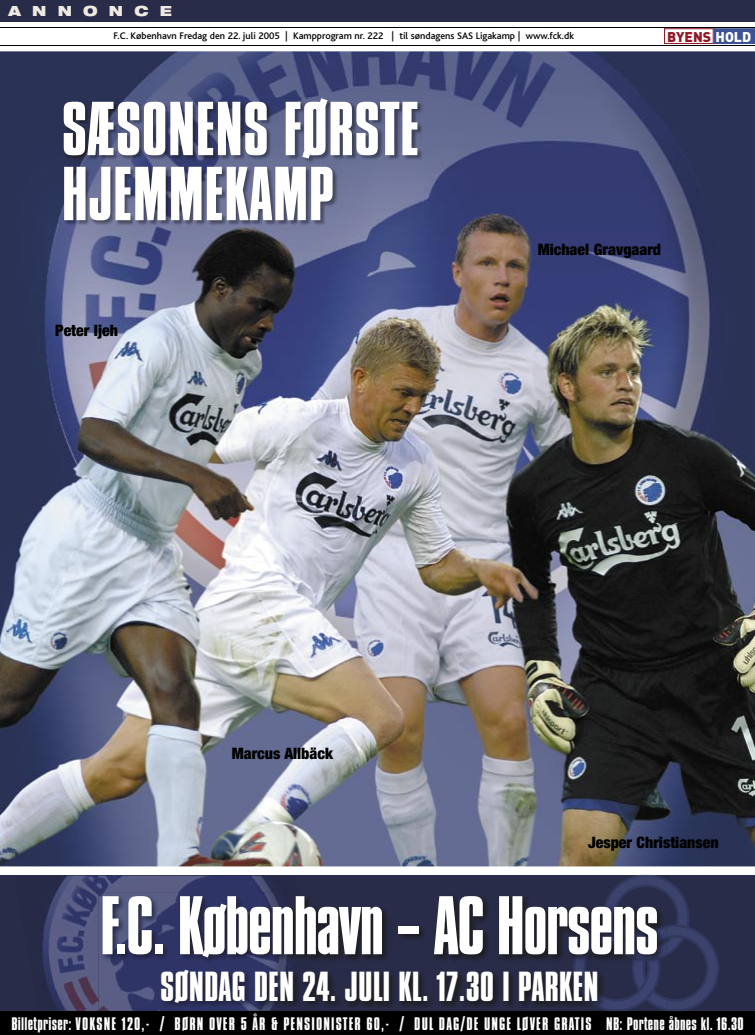
<style>
.page{position:relative;width:755px;height:1035px;background:#fff}
.page>*{position:absolute;margin:0;border:0;box-sizing:border-box;transform-origin:0 0}
.t1{font:87px "Compacta Plain";letter-spacing:-.025em;color:#fff}
.t2{font:80px/65px "Compacta Plain";color:#fff}
.t3{font:44px "Compacta Plain";color:#fff}
.t4{font:19px "Compacta Plain";letter-spacing:.06em;color:#fff}
.t5{font:900 condensed 15.8px "Helvetica Neue";color:#000}
.t6{font:14px "DIN Black Alternate";color:#901a28}
.t7{font:900 expanded 14px "Helvetica Neue";letter-spacing:.8em;color:#eeeae2}
.t8{font:500 10px "Bliss";color:#000}
.s1{color:#fff}
</style>
<div class="page">
<svg style="left:0;top:875px;width:754px;height:160px;background:#25273d"></svg>
<img style="left:41px;top:875px;width:231px;height:136px">
<img style="left:0;top:51px;width:754px;height:815px">
<hr style="left:0;top:45px;width:754px;height:1px;background:#000">
<hr style="left:0;top:27px;width:754px;height:1px;background:#000">
<div style="left:0;top:0;width:754px;height:22px;background:#282c49"></div>
<svg style="left:664px;top:28px;width:90px;height:16px"></svg>
<div style="left:0;top:1011px;width:754px;height:24px;background:#000"></div>
<img style="left:63px;top:98px;width:360px;height:128px">
<img style="left:98px;top:892px;width:223px;height:119px">
<img style="left:572px;top:906px;width:35px;height:105px">
<svg style="left:607px;top:874px;width:111px;height:138px;background:#2e3251"></svg>
<img style="left:604px;top:892px;width:20px;height:34px">
<img style="left:657px;top:928px;width:8px;height:80px">
<img style="left:574px;top:927px;width:83px;height:82px">
<p class="t7" style="left:9px;top:2px;width:165px">ANNONCE</p>
<p class="t8" style="left:113px;top:30px;width:461px">F.C. København Fredag den 22. juli 2005 | Kampprogram nr. 222 | til søndagens SAS Ligakamp | www.fck.dk</p>
<p class="t6" style="left:666px;top:27px;width:86px">BYENS <span class="s1">HOLD</span></p>
<h2 class="t2" style="left:61px;top:95px;width:359px">SÆSONENS FØRSTE<br>HJEMMEKAMP</h2>
<p class="t5" style="left:55px;top:320px;width:64px">Peter Ijeh</p>
<p class="t5" style="left:537px;top:240px;width:125px">Michael Gravgaard</p>
<p class="t5" style="left:231px;top:744px;width:103px">Marcus Allbäck</p>
<p class="t5" style="left:587px;top:832px;width:132px">Jesper Christiansen</p>
<h1 class="t1" style="left:100px;top:873px;width:560px">F.C. København – AC Horsens</h1>
<h3 class="t3" style="left:160px;top:960px;width:440px">SØNDAG DEN 24. JULI KL. 17.30 I PARKEN</h3>
<p class="t4" style="left:11px;top:1012px;width:733px">Billetpriser: VOKSNE 120,- / BØRN OVER 5 ÅR &amp; PENSIONISTER 60,- / DUL DAG/DE UNGE LØVER GRATIS NB: Portene åbnes kl. 16.30</p>
</div>
